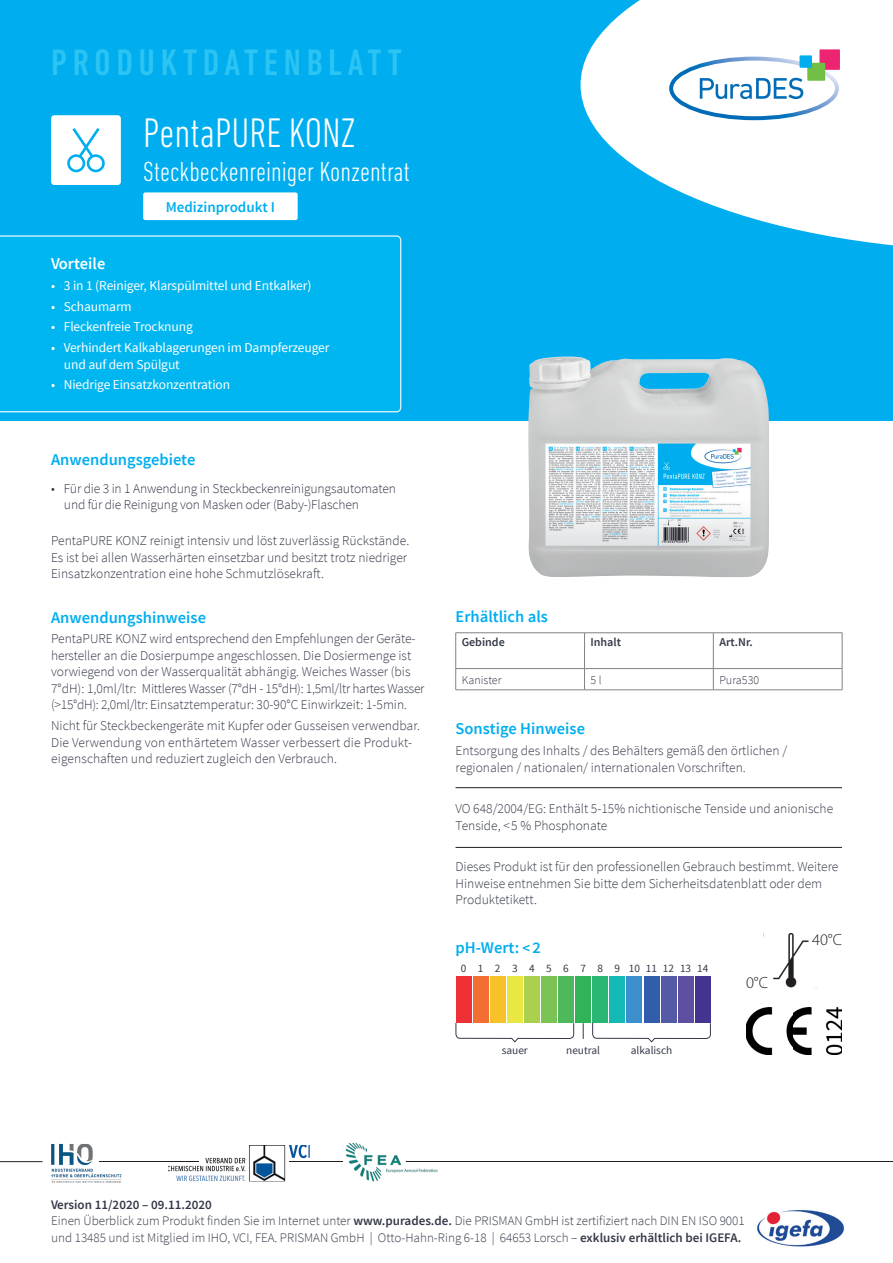
<style>
.page{position:relative;width:893px;height:1263px;background:#fff}
.page>*{position:absolute;margin:0;border:0;box-sizing:border-box;transform-origin:0 0}
.t1{font:300 condensed 42px "DIN Next LT Pro";color:#fff}
.t2{font:500 condensed 37.5px "DIN Next LT Pro";letter-spacing:.15em;color:#2bc4f3}
.t3{font:300 condensed 28.05px "DIN Next LT Pro";color:#fff}
.t4{font:600 16.5px "Source Sans Pro";color:#00aeef}
.t5{font:600 16.5px "Source Sans Pro";color:#fff}
.t6{font:300 16.2px "Myriad Pro";color:#231f20}
.t7{font:600 15px "Source Sans Pro";color:#00aeef}
.t8{font:300 13.5px/16.5px "Source Sans Pro";color:#343948}
.t9{font:13.5px/16.5px "Source Sans Pro";letter-spacing:-.01em;color:#fff}
.t10{font:300 13.05px/16.5px "Source Sans Pro";color:#343948}
.t11{font:600 12px "Source Sans Pro";color:#343948}
.t12{font:300 12px "Source Sans Pro";color:#343948}
.t13{font:11.25px "Source Sans Pro";color:#343948}
.t14{font:11.25px "Source Sans Pro";letter-spacing:.26em;color:#343948}
.s1{font-size:15px}
.s2{font-weight:600}
</style>
<div class="page">
<div style="left:0;top:0;width:893px;height:420px;background:#00aeef"></div>
<svg style="left:581px;top:0;width:312px;height:246px;fill:#fff"></svg>
<svg style="left:0;top:235px;width:401px;height:177px"></svg>
<div style="left:819px;top:49px;width:21px;height:21px;background:#ed2471"></div>
<div style="left:669px;top:57px;width:170px;height:63px;border:4px solid #fff;border-radius:50%"></div>
<div style="left:807px;top:63px;width:18px;height:18px;background:#71bf44"></div>
<div style="left:799px;top:55px;width:13px;height:13px;background:#00aeef"></div>
<svg style="left:700px;top:78px;width:103px;height:21px;background:#a6cbe5"></svg>
<div style="left:51px;top:115px;width:70px;height:70px;background:#fff;border-radius:3px"></div>
<svg style="left:67px;top:128px;width:38px;height:44px"></svg>
<hr style="left:456px;top:632px;width:128px;height:1px;background:#808285">
<hr style="left:455px;top:633px;width:1px;height:35px;background:#808285">
<hr style="left:584px;top:632px;width:129px;height:1px;background:#808285">
<hr style="left:584px;top:633px;width:1px;height:35px;background:#808285">
<hr style="left:713px;top:632px;width:129px;height:1px;background:#808285">
<hr style="left:713px;top:633px;width:1px;height:35px;background:#808285">
<hr style="left:842px;top:633px;width:1px;height:35px;background:#808285">
<hr style="left:456px;top:668px;width:128px;height:1px;background:#808285">
<svg style="left:455px;top:669px;width:1px;height:21px"></svg>
<hr style="left:584px;top:668px;width:129px;height:1px;background:#808285">
<svg style="left:584px;top:669px;width:1px;height:20px"></svg>
<hr style="left:713px;top:668px;width:129px;height:1px;background:#808285">
<svg style="left:713px;top:669px;width:1px;height:20px"></svg>
<svg style="left:842px;top:669px;width:1px;height:21px"></svg>
<hr style="left:456px;top:689px;width:128px;height:1px;background:#808285">
<hr style="left:584px;top:689px;width:129px;height:1px;background:#808285">
<hr style="left:713px;top:689px;width:129px;height:1px;background:#808285">
<img style="left:528px;top:357px;width:241px;height:220px">
<hr style="left:456px;top:787px;width:386px;height:1px;background:#231f20">
<hr style="left:456px;top:847px;width:386px;height:1px;background:#231f20">
<img style="left:746px;top:1007px;width:96px;height:47px">
<img style="left:773px;top:933px;width:36px;height:54px">
<svg style="left:583px;top:1023px;width:1px;height:16px"></svg>
<svg style="left:592px;top:1022px;width:119px;height:21px"></svg>
<svg style="left:455px;top:1023px;width:119px;height:20px"></svg>
<div style="left:456px;top:976px;width:16px;height:47px;background:#ee3036"></div>
<div style="left:473px;top:976px;width:16px;height:47px;background:#f26e32"></div>
<div style="left:490px;top:976px;width:16px;height:47px;background:#f7c229"></div>
<div style="left:507px;top:976px;width:16px;height:47px;background:#e9e843"></div>
<div style="left:524px;top:976px;width:16px;height:47px;background:#aad04d"></div>
<div style="left:541px;top:976px;width:16px;height:47px;background:#7cc356"></div>
<div style="left:558px;top:976px;width:16px;height:47px;background:#4db95b"></div>
<div style="left:575px;top:976px;width:16px;height:47px;background:#31b35a"></div>
<div style="left:592px;top:976px;width:16px;height:47px;background:#2bb676"></div>
<div style="left:609px;top:976px;width:16px;height:47px;background:#13bab5"></div>
<div style="left:626px;top:976px;width:16px;height:47px;background:#3a8fcc"></div>
<div style="left:643px;top:976px;width:16px;height:47px;background:#325dab"></div>
<div style="left:661px;top:976px;width:16px;height:47px;background:#555aa7"></div>
<div style="left:678px;top:976px;width:16px;height:47px;background:#5f4fa1"></div>
<div style="left:695px;top:976px;width:16px;height:47px;background:#443490"></div>
<img style="left:757px;top:1210px;width:88px;height:37px">
<hr style="left:0;top:1161px;width:43px;height:1px;background:#231f20">
<hr style="left:406px;top:1161px;width:487px;height:1px;background:#231f20">
<hr style="left:100px;top:1161px;width:99px;height:1px;background:#231f20">
<hr style="left:289px;top:1161px;width:54px;height:1px;background:#231f20">
<img style="left:346px;top:1143px;width:92px;height:38px">
<img style="left:406px;top:1161px;width:32px;height:1px">
<img style="left:51px;top:1144px;width:70px;height:39px">
<svg style="left:100px;top:1161px;width:21px;height:1px"></svg>
<img style="left:168px;top:1145px;width:142px;height:36px">
<img style="left:168px;top:1161px;width:31px;height:1px">
<svg style="left:289px;top:1161px;width:21px;height:1px"></svg>
<div style="left:143px;top:192px;width:155px;height:28px;background:#fff;border-radius:2px"></div>
<h2 class="t2" style="left:51px;top:41px;width:352px">PRODUKTDATENBLATT</h2>
<h1 class="t1" style="left:143px;top:109px;width:214px">PentaPURE KONZ</h1>
<h3 class="t3" style="left:143px;top:156px;width:268px">Steckbeckenreiniger Konzentrat</h3>
<p class="t7" style="left:166px;top:197px;width:111px">Medizinprodukt I</p>
<p class="t5" style="left:51px;top:253px;width:56px">Vorteile</p>
<p class="t9" style="left:51px;top:277px;width:262px">• 3 in 1 (Reiniger, Klarspülmittel und Entkalker)</p>
<p class="t9" style="left:51px;top:298px;width:82px">• Schaumarm</p>
<p class="t9" style="left:51px;top:319px;width:143px">• Fleckenfreie Trocknung</p>
<p class="t9" style="left:64px;top:340px;width:267px;text-indent:-13px">• Verhindert Kalkablagerungen im Dampferzeuger und auf dem Spülgut</p>
<p class="t9" style="left:51px;top:377px;width:181px">• Niedrige Einsatzkonzentration</p>
<p class="t4" style="left:51px;top:449px;width:146px">Anwendungsgebiete</p>
<p class="t8" style="left:64px;top:480px;width:334px;text-indent:-13px">• Für die 3 in 1 Anwendung in Steckbeckenreinigungsautomaten und für die Reinigung von Masken oder (Baby-)Flaschen</p>
<p class="t8" style="left:51px;top:532px;width:360px">PentaPURE KONZ reinigt intensiv und löst zuverlässig Rückstände.<br>Es ist bei allen Wasserhärten einsetzbar und besitzt trotz niedriger<br>Einsatzkonzentration eine hohe Schmutzlösekraft.</p>
<p class="t4" style="left:51px;top:607px;width:156px">Anwendungshinweise</p>
<p class="t8" style="left:51px;top:631px;width:375px">PentaPURE KONZ wird entsprechend den Empfehlungen der Geräte&shy;hersteller an die Dosierpumpe angeschlossen. Die Dosiermenge ist vorwiegend von der Wasserqualität abhängig. Weiches Wasser (bis 7°dH): 1,0ml/ltr: Mittleres Wasser (7°dH - 15°dH): 1,5ml/ltr hartes Wasser (&gt;15°dH): 2,0ml/ltr: Einsatztemperatur: 30-90°C Einwirkzeit: 1-5min.</p>
<p class="t8" style="left:51px;top:717px;width:370px">Nicht für Steckbeckengeräte mit Kupfer oder Gusseisen verwendbar.<br>Die Verwendung von enthärtetem Wasser verbessert die Produkt&shy;eigenschaften und reduziert zugleich den Verbrauch.</p>
<p class="t4" style="left:456px;top:606px;width:94px">Erhältlich als</p>
<p class="t11" style="left:462px;top:634px;width:45px">Gebinde</p>
<p class="t11" style="left:590px;top:634px;width:32px">Inhalt</p>
<p class="t11" style="left:719px;top:634px;width:35px">Art.Nr.</p>
<p class="t12" style="left:462px;top:672px;width:41px">Kanister</p>
<p class="t12" style="left:590px;top:672px;width:12px">5 l</p>
<p class="t12" style="left:719px;top:672px;width:41px">Pura530</p>
<p class="t4" style="left:456px;top:718px;width:131px">Sonstige Hinweise</p>
<p class="t8" style="left:456px;top:742px;width:333px">Entsorgung des Inhalts / des Behälters gemäß den örtlichen / regionalen / nationalen/ internationalen Vorschriften.</p>
<p class="t8" style="left:456px;top:800px;width:379px">VO 648/2004/EG: Enthält 5-15% nichtionische Tenside und anionische<br>Tenside, &lt; 5 % Phosphonate</p>
<p class="t8" style="left:456px;top:858px;width:384px">Dieses Produkt ist für den professionellen Gebrauch bestimmt. Weitere<br>Hinweise entnehmen Sie bitte dem Sicherheitsdatenblatt oder dem<br>Produktetikett.</p>
<p class="t4" style="left:456px;top:937px;width:87px">pH-Wert: <span class="s1">&lt;</span> 2</p>
<p class="t14" style="left:461px;top:961px;width:249px">0 1 2 3 4 5 6 7 8 91011121314</p>
<p class="t13" style="left:502px;top:1043px;width:28px">sauer</p>
<p class="t13" style="left:566px;top:1043px;width:35px">neutral</p>
<p class="t13" style="left:631px;top:1043px;width:43px">alkalisch</p>
<p class="t6" style="left:746px;top:973px;width:23px">0°C</p>
<p class="t6" style="left:812px;top:930px;width:31px">40°C</p>
<p class="t10" style="left:51px;top:1196px;width:695px"><span class="s2">Version 11/2020 – 09.11.2020<br></span>Einen Überblick zum Produkt finden Sie im Internet unter <span class="s2">www.purades.de.</span> Die PRISMAN GmbH ist zertifiziert nach DIN EN ISO 9001 und 13485 und ist Mitglied im IHO, VCI, FEA. PRISMAN GmbH | Otto-Hahn-Ring 6-18 | 64653 Lorsch – <span class="s2">exklusiv erhältlich bei IGEFA.</span></p>
</div>
